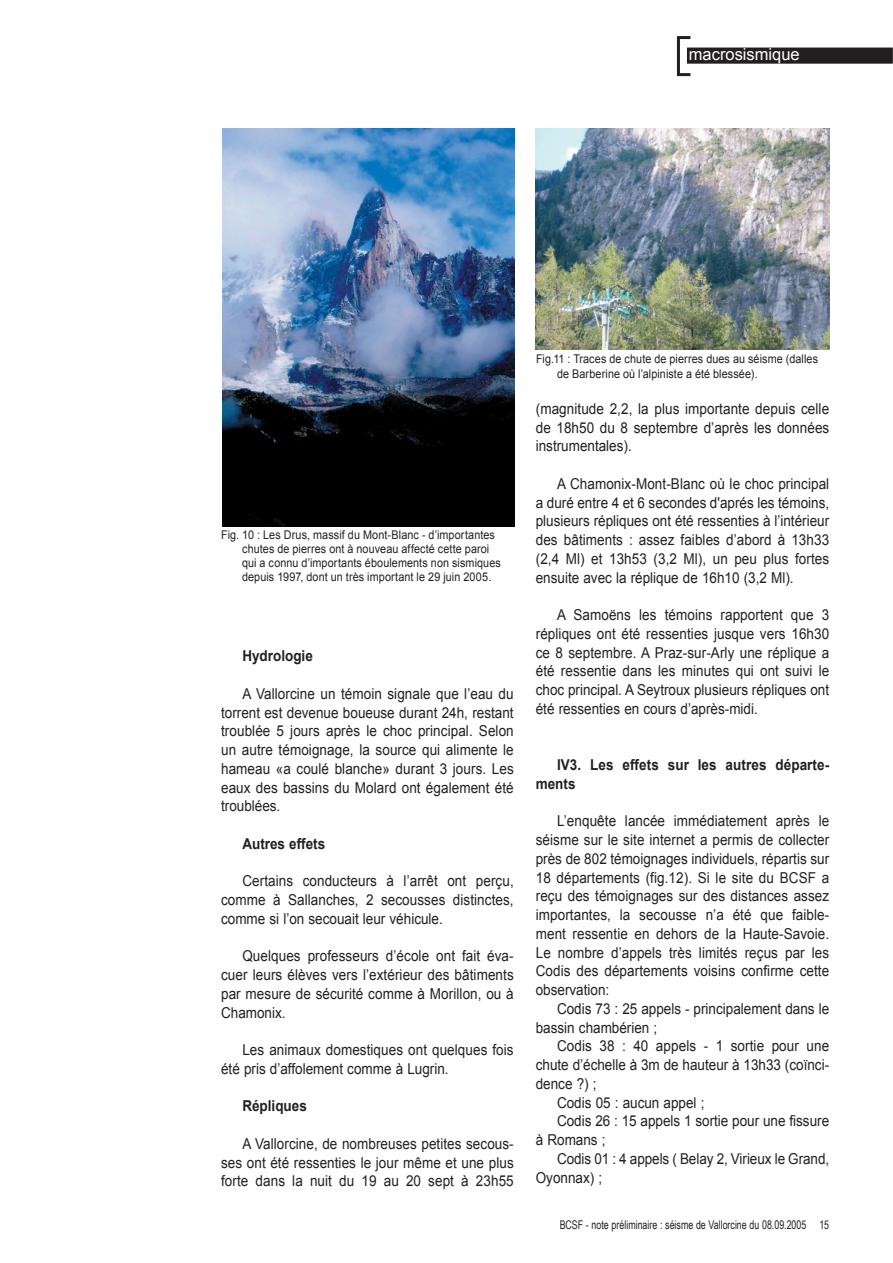
<style>
.page{position:relative;width:893px;height:1263px;background:#fff}
.page>*{position:absolute;margin:0;border:0;box-sizing:border-box;transform-origin:0 0}
.t1{font:16.5px "Arial";color:#fff}
.t2{font:15px/18.8px "Arial";color:#231f20;text-align:justify;scale:.9 1}
.t3{font:700 15px/18.8px "Arial";color:#231f20;scale:.9 1}
.t4{font:12px/14.1px "Arial";letter-spacing:.01em;color:#231f20;scale:.9 1}
.t5{font:12px "Arial Narrow";color:#231f20;scale:.9 1}
</style>
<div class="page">
<div style="left:686px;top:47px;width:207px;height:17px;background:#231f20"></div>
<hr style="left:686px;top:46px;width:207px;height:2px;background:#fff">
<svg style="left:892px;top:47px;width:1px;height:17px"></svg>
<svg style="left:677px;top:36px;width:13px;height:40px"></svg>
<img style="left:535px;top:129px;width:295px;height:220px">
<img style="left:223px;top:128px;width:291px;height:399px">
<p class="t1" style="left:689px;top:44px;width:112px">macrosismique</p>
<p class="t4" style="left:242px;top:528px;width:289px;text-indent:-21px">Fig. 10 : Les Drus, massif du Mont-Blanc - d’importantes chutes de pierres ont à nouveau affecté cette paroi qui a connu d’importants éboulements non sismiques depuis 1997, dont un très important le 29 juin 2005.</p>
<p class="t3" style="left:242px;top:647px;width:80px">Hydrologie</p>
<p class="t2" style="left:221px;top:684px;width:327px;text-indent:21px">A Vallorcine un témoin signale que l’eau du torrent est devenue boueuse durant 24h, restant troublée 5 jours après le choc principal. Selon un autre témoignage, la source qui alimente le hameau «a coulé blanche» durant 3 jours. Les eaux des bassins du Molard ont également été troublées.</p>
<p class="t3" style="left:242px;top:835px;width:94px">Autres effets</p>
<p class="t2" style="left:221px;top:872px;width:327px;text-indent:21px">Certains conducteurs à l’arrêt ont perçu, comme à Sallanches, 2 secousses distinctes, comme si l’on secouait leur véhicule.</p>
<p class="t2" style="left:221px;top:947px;width:327px;text-indent:21px">Quelques professeurs d’école ont fait éva&shy;cuer leurs élèves vers l’extérieur des bâtiments par mesure de sécurité comme à Morillon, ou à Chamonix.</p>
<p class="t2" style="left:221px;top:1041px;width:327px;text-indent:21px">Les animaux domestiques ont quelques fois été pris d’affolement comme à Lugrin.</p>
<p class="t3" style="left:242px;top:1097px;width:73px">Répliques</p>
<p class="t2" style="left:221px;top:1134px;width:327px;text-indent:21px">A Vallorcine, de nombreuses petites secous&shy;ses ont été ressenties le jour même et une plus forte dans la nuit du 19 au 20 sept à 23h55</p>
<p class="t4" style="left:557px;top:352px;width:292px;text-indent:-21px">Fig.11 : Traces de chute de pierres dues au séisme (dalles de Barberine où l’alpiniste a été blessée).</p>
<p class="t2" style="left:536px;top:399px;width:328px">(magnitude 2,2, la plus importante depuis celle de 18h50 du 8 septembre d’après les données instrumentales).</p>
<p class="t2" style="left:536px;top:474px;width:328px;text-indent:21px">A Chamonix-Mont-Blanc où le choc principal a duré entre 4 et 6 secondes d'aprés les témoins, plusieurs répliques ont été ressenties à l’intérieur des bâtiments : assez faibles d’abord à 13h33 (2,4 Ml) et 13h53 (3,2 Ml), un peu plus fortes ensuite avec la réplique de 16h10 (3,2 Ml).</p>
<p class="t2" style="left:536px;top:606px;width:328px;text-indent:21px">A Samoëns les témoins rapportent que 3 répliques ont été ressenties jusque vers 16h30 ce 8 septembre. A Praz-sur-Arly une réplique a été ressentie dans les minutes qui ont suivi le choc principal. A Seytroux plusieurs répliques ont été ressenties en cours d’après-midi.</p>
<p class="t3" style="left:536px;top:756px;width:328px;text-indent:21px">IV3. Les effets sur les autres départe&shy;ments</p>
<p class="t2" style="left:536px;top:812px;width:328px;text-indent:21px">L’enquête lancée immédiatement après le séisme sur le site internet a permis de collecter près de 802 témoignages individuels, répartis sur 18 départements (fig.12). Si le site du BCSF a reçu des témoignages sur des distances assez importantes, la secousse n’a été que faible&shy;ment ressentie en dehors de la Haute-Savoie.<br>Le nombre d’appels très limités reçus par les Codis des départements voisins confirme cette observation:</p>
<p class="t2" style="left:536px;top:999px;width:327px;text-indent:21px">Codis 73 : 25 appels - principalement dans le bassin chambérien ;</p>
<p class="t2" style="left:557px;top:1037px;width:304px">Codis 38 : 40 appels - 1 sortie pour une</p>
<p class="t2" style="left:536px;top:1056px;width:327px">chute d’échelle à 3m de hauteur à 13h33 (coïnci-</p>
<p class="t2" style="left:536px;top:1074px;width:69px">dence ?) ;</p>
<p class="t2" style="left:557px;top:1093px;width:165px">Codis 05 : aucun appel ;</p>
<p class="t2" style="left:557px;top:1112px;width:304px">Codis 26 : 15 appels 1 sortie pour une fissure</p>
<p class="t2" style="left:536px;top:1131px;width:79px">à Romans ;</p>
<p class="t2" style="left:557px;top:1149px;width:304px">Codis 01 : 4 appels ( Belay 2, Virieux le Grand,</p>
<p class="t2" style="left:536px;top:1168px;width:75px">Oyonnax) ;</p>
<p class="t5" style="left:560px;top:1216px;width:301px">BCSF - note préliminaire : séisme de Vallorcine du 08.09.2005 15</p>
</div>
